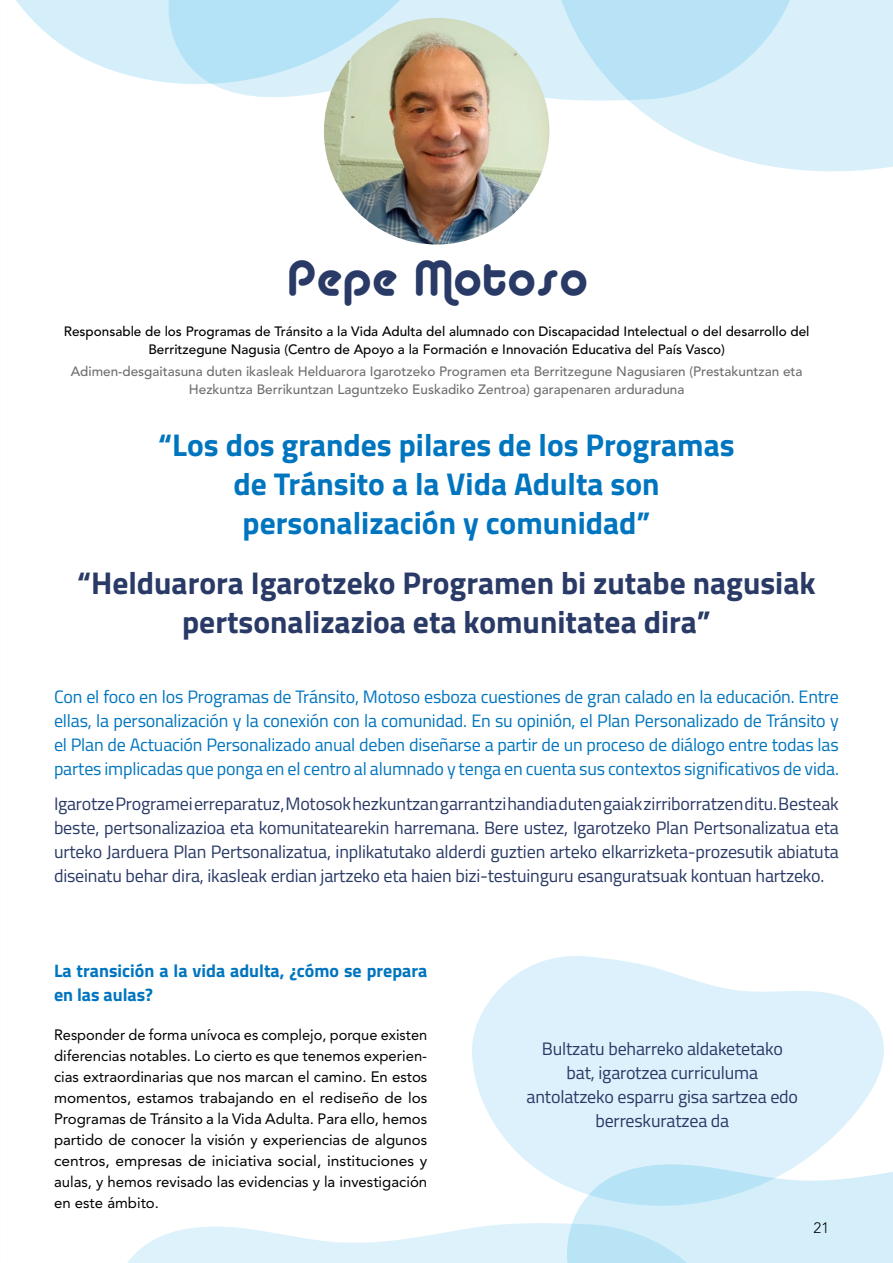
<style>
.page{position:relative;width:893px;height:1263px;background:#fff}
.page>*{position:absolute;margin:0;border:0;box-sizing:border-box;transform-origin:0 0}
.t1{font:49.5px "Alba";letter-spacing:.02em;color:#293a66}
.t2{font:700 31.5px/39px "Titillium";color:#0075bf;text-align:center}
.t3{font:700 31.5px/39px "Titillium";color:#293a66;text-align:center}
.t4{font:18px/24px "Titillium";letter-spacing:-.01em;color:#293a66;text-align:justify}
.t5{font:18px/24px "Titillium";letter-spacing:-.01em;color:#0075bf;text-align:justify}
.t6{font:700 18px/24px "Titillium";color:#0075bf}
.t7{font:15px/21px "Avenir LT Std";color:#000;text-align:justify}
.t8{font:300 15px "Avenir LT Std";color:#000}
.t9{font:500 13.5px/18px "Avenir LT Std";color:#000;text-align:center}
.t10{font:500 13.5px/18px "Avenir LT Std";color:#706f6f;text-align:center}
</style>
<div class="page">
<svg style="left:16px;top:0;width:63px;height:56px;fill:#d4eefa"></svg>
<svg style="left:474px;top:956px;width:197px;height:79px"></svg>
<svg style="left:79px;top:0;width:806px;height:245px"></svg>
<img style="left:324px;top:18px;width:225px;height:226px">
<svg style="left:127px;top:1035px;width:350px;height:228px"></svg>
<svg style="left:477px;top:973px;width:416px;height:290px;fill:#dcf1fb"></svg>
<h1 class="t1" style="left:287px;top:248px;width:301px">Pepe Motoso</h1>
<p class="t9" style="left:64px;top:322px;width:747px">Responsable de los Programas de Tránsito a la Vida Adulta del alumnado con Discapacidad Intelectual o del desarrollo del<br>Berritzegune Nagusia (Centro de Apoyo a la Formación e Innovación Educativa del País Vasco)</p>
<p class="t10" style="left:71px;top:362px;width:733px">Adimen-desgaitasuna duten ikasleak Helduarora Igarotzeko Programen eta Berritzegune Nagusiaren (Prestakuntzan eta<br>Hezkuntza Berrikuntzan Laguntzeko Euskadiko Zentroa) garapenaren arduraduna</p>
<h2 class="t2" style="left:158px;top:424px;width:578px">“Los dos grandes pilares de los Programas de Tránsito a la Vida Adulta son personalización y comunidad”</h2>
<h2 class="t3" style="left:77px;top:562px;width:740px">“Helduarora Igarotzeko Programen bi zutabe nagusiak pertsonalizazioa eta komunitatea dira”</h2>
<p class="t5" style="left:54px;top:684px;width:786px">Con el foco en los Programas de Tránsito, Motoso esboza cuestiones de gran calado en la educación. Entre ellas, la personalización y la conexión con la comunidad. En su opinión, el Plan Personalizado de Tránsito y el Plan de Actuación Personalizado anual deben diseñarse a partir de un proceso de diálogo entre todas las partes implicadas que ponga en el centro al alumnado y tenga en cuenta sus contextos significativos de vida.</p>
<p class="t4" style="left:54px;top:791px;width:786px">Igarotze Programei erreparatuz, Motosok hezkuntzan garrantzi handia duten gaiak zirriborratzen ditu. Besteak beste, pertsonalizazioa eta komunitatearekin harremana. Bere ustez, Igarotzeko Plan Pertsonalizatua eta urteko Jarduera Plan Pertsonalizatua, inplikatutako alderdi guztien arteko elkarrizketa-prozesutik abiatuta diseinatu behar dira, ikasleak erdian jartzeko eta haien bizi-testuinguru esanguratsuak kontuan hartzeko.</p>
<p class="t6" style="left:54px;top:958px;width:375px">La transición a la vida adulta, ¿cómo se prepara en las aulas?</p>
<p class="t7" style="left:54px;top:1024px;width:375px">Responder de forma unívoca es complejo, porque existen diferencias notables. Lo cierto es que tenemos experien&shy;cias extraordinarias que nos marcan el camino. En estos momentos, estamos trabajando en el rediseño de los Programas de Tránsito a la Vida Adulta. Para ello, hemos partido de conocer la visión y experiencias de algunos centros, empresas de iniciativa social, instituciones y aulas, y hemos revisado las evidencias y la investigación en este ámbito.</p>
<p class="t4" style="left:527px;top:1036px;width:273px;text-align:center">Bultzatu beharreko aldaketetako bat, igarotzea curriculuma antolatzeko esparru gisa sartzea edo berreskuratzea da</p>
<p class="t8" style="left:814px;top:1219px;width:17px">21</p>
</div>
